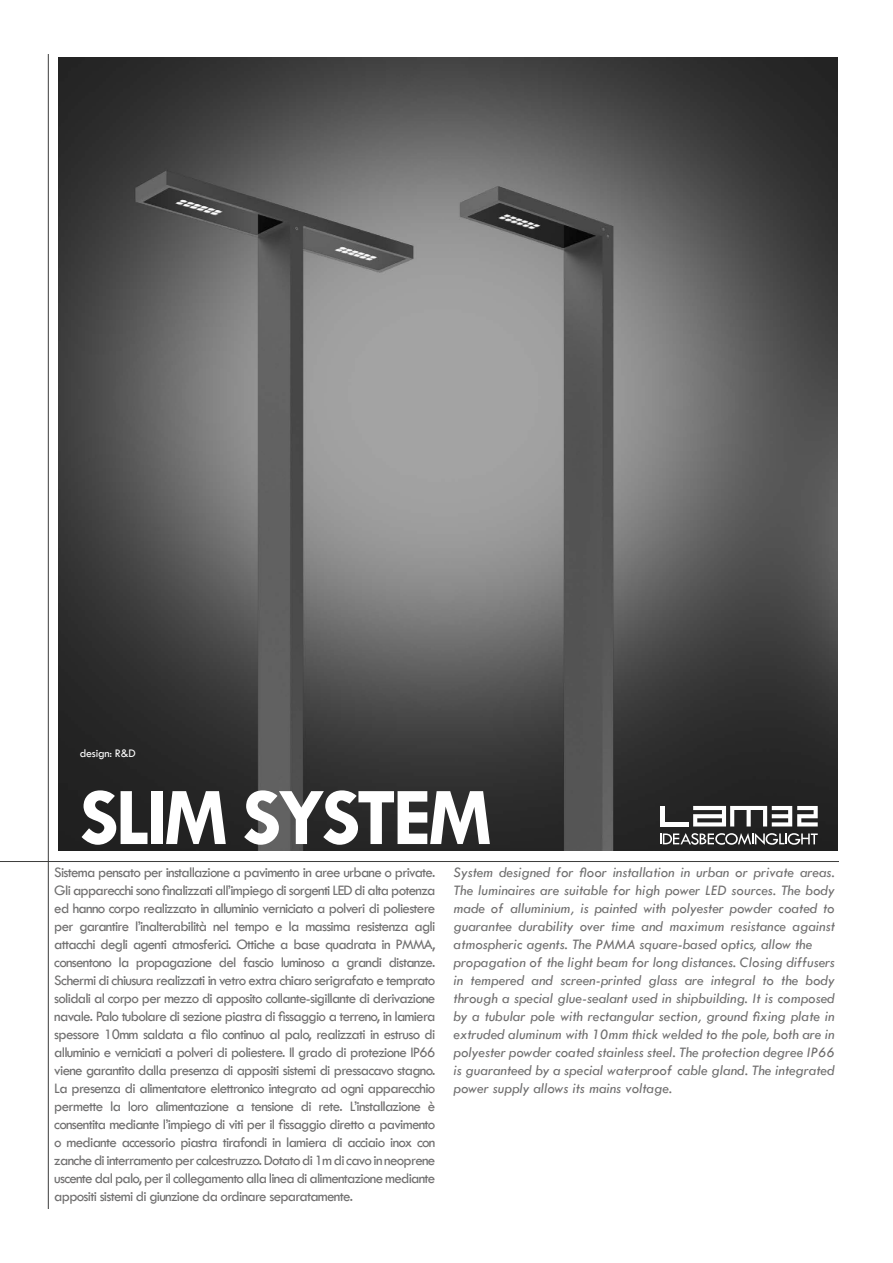
<style>
.page{position:relative;width:893px;height:1263px;background:#fff}
.page>*{position:absolute;margin:0;border:0;box-sizing:border-box;transform-origin:0 0}
.t1{font:700 82.5px "Tw Cen";letter-spacing:-.05em;color:#fff}
.t2{font:15px/18px "Tw Cen";letter-spacing:-.05em;color:#706f6f;text-align:justify}
.t3{font:italic 15px/18px "Tw Cen";color:#706f6f}
.t4{font:12px "Tw Cen";letter-spacing:-.02em;color:#fff}
</style>
<div class="page">
<img style="left:59px;top:57px;width:778px;height:793px">
<hr style="left:0;top:861px;width:839px;height:1px;background:#3c3c3b">
<hr style="left:48px;top:54px;width:1px;height:1155px;background:#3c3c3b">
<hr style="left:660px;top:822px;width:29px;height:4px;background:#fff">
<hr style="left:660px;top:806px;width:4px;height:20px;background:#fff">
<svg style="left:693px;top:806px;width:125px;height:20px"></svg>
<svg style="left:660px;top:833px;width:158px;height:12px"></svg>
<p class="t4" style="left:80px;top:746px;width:57px">design: R&amp;D</p>
<h1 class="t1" style="left:80px;top:768px;width:414px">SLIM SYSTEM</h1>
<p class="t2" style="left:54px;top:863px;width:383px">Sistema pensato per installazione a pavimento in aree urbane o private.<br>Gli apparecchi sono finalizzati all’impiego di sorgenti LED di alta potenza ed hanno corpo realizzato in alluminio verniciato a polveri di poliestere per garantire l’inalterabilità nel tempo e la massima resistenza agli attacchi degli agenti atmosferici. Ottiche a base quadrata in PMMA, consentono la propagazione del fascio luminoso a grandi distanze.<br>Schermi di chiusura realizzati in vetro extra chiaro serigrafato e temprato solidali al corpo per mezzo di apposito collante-sigillante di derivazione navale. Palo tubolare di sezione piastra di fissaggio a terreno, in lamiera spessore 10mm saldata a filo continuo al palo, realizzati in estruso di alluminio e verniciati a polveri di poliestere. Il grado di protezione IP66 viene garantito dalla presenza di appositi sistemi di pressacavo stagno.<br>La presenza di alimentatore elettronico integrato ad ogni apparecchio permette la loro alimentazione a tensione di rete. L’installazione è consentita mediante l’impiego di viti per il fissaggio diretto a pavimento o mediante accessorio piastra tirafondi in lamiera di acciaio inox con zanche di interramento per calcestruzzo. Dotato di 1m di cavo in neoprene uscente dal palo, per il collegamento alla linea di alimentazione mediante appositi sistemi di giunzione da ordinare separatamente.</p>
<p class="t3" style="left:454px;top:863px;width:383px">System designed for floor installation in urban or private areas.<br>The luminaires are suitable for high power LED sources. The body made of alluminium, is painted with polyester powder coated to guarantee durability over time and maximum resistance against atmospheric agents. The PMMA square-based optics, allow the propagation of the light beam for long distances. Closing diffusers in tempered and screen-printed glass are integral to the body through a special glue-sealant used in shipbuilding. It is composed by a tubular pole with rectangular section, ground fixing plate in extruded aluminum with 10mm thick welded to the pole, both are in polyester powder coated stainless steel. The protection degree IP66 is guaranteed by a special waterproof cable gland. The integrated power supply allows its mains voltage.</p>
</div>
